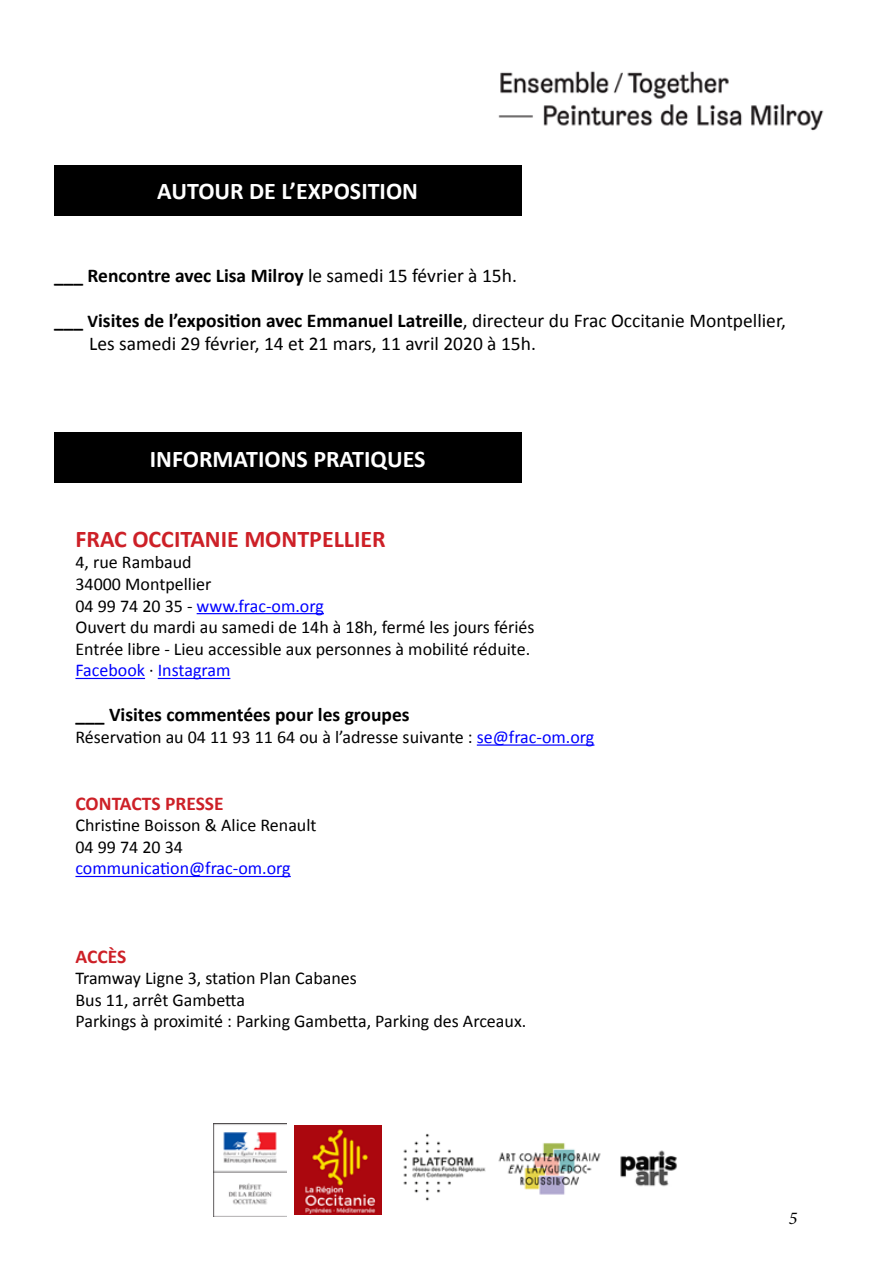
<style>
.page{position:relative;width:893px;height:1263px;background:#fff}
.page>*{position:absolute;margin:0;border:0;box-sizing:border-box;transform-origin:0 0}
.t1{font:700 24px "Calibri";color:#fff}
.t2{font:700 24px "Calibri";color:#cd2027}
.t3{font:19.5px/23.4px "Calibri";color:#000}
.t4{font:700 19.5px "Calibri";color:#000}
.t5{font:700 19.5px "Calibri";color:#cd2027}
.t6{font:18px/21.6px "Calibri";color:#000}
.t7{font:18px "Calibri";color:#00f}
.t8{font:italic 18px "Minion Pro";color:#000}
.s1{font-weight:400}
.s2{font-weight:700}
.s3{font-weight:700;font-size:18px}
.s4{color:#00f}
</style>
<div class="page">
<hr style="left:197px;top:613px;width:127px;height:1px;background:#00f">
<hr style="left:75px;top:678px;width:70px;height:1px;background:#00f">
<hr style="left:158px;top:678px;width:72px;height:1px;background:#00f">
<hr style="left:477px;top:744px;width:117px;height:2px;background:#00f">
<hr style="left:75px;top:876px;width:216px;height:1px;background:#00f">
<div style="left:54px;top:432px;width:467px;height:51px;background:#000"></div>
<img style="left:213px;top:1123px;width:73px;height:93px">
<img style="left:403px;top:1133px;width:83px;height:68px">
<img style="left:620px;top:1150px;width:57px;height:37px">
<img style="left:295px;top:1125px;width:87px;height:89px">
<img style="left:498px;top:1143px;width:103px;height:52px">
<div style="left:54px;top:165px;width:467px;height:50px;background:#000"></div>
<img style="left:498px;top:71px;width:326px;height:60px">
<h1 class="t1" style="left:157px;top:176px;width:262px">AUTOUR DE L’EXPOSITION</h1>
<p class="t4" style="left:54px;top:263px;width:464px">___ Rencontre avec Lisa Milroy <span class="s1">le samedi 15 février à 15h.</span></p>
<p class="t3" style="left:89px;top:309px;width:698px;text-indent:-35px"><span class="s2">___</span> <span class="s3">V</span><span class="s2">isites de l’exposition avec Emmanuel Latreille</span>, directeur du Frac Occitanie Montpellier,<br>Les samedi 29 février, 14 et 21 mars, 11 avril 2020 à 15h.</p>
<h1 class="t1" style="left:150px;top:443px;width:277px">INFORMATIONS PRATIQUES</h1>
<h1 class="t2" style="left:75px;top:523px;width:312px">FRAC OCCITANIE MONTPELLIER</h1>
<p class="t6" style="left:75px;top:552px;width:460px">4, rue Rambaud<br>34000 Montpellier<br>04 99 74 20 35 - <span class="s4">www.frac-om.org<br></span>Ouvert du mardi au samedi de 14h à 18h, fermé les jours fériés Entrée libre - Lieu accessible aux personnes à mobilité réduite.<br><span class="s4">Facebook</span> · <span class="s4">Instagram</span></p>
<p class="t4" style="left:75px;top:702px;width:336px">___ Visites commentées pour les groupes</p>
<p class="t6" style="left:75px;top:726px;width:520px">Réservation au 04 11 93 11 64 ou à l’adresse suivante : <span class="s4">se@frac-om.org</span></p>
<p class="t5" style="left:75px;top:791px;width:150px">CONTACTS PRESSE</p>
<p class="t6" style="left:75px;top:814px;width:243px">Christine Boisson &amp; Alice Renault<br>04 99 74 20 34</p>
<p class="t7" style="left:75px;top:857px;width:217px">communication@frac-om.org</p>
<p class="t5" style="left:75px;top:944px;width:52px">ACCÈS</p>
<p class="t6" style="left:75px;top:967px;width:452px">Tramway Ligne 3, station Plan Cabanes<br>Bus 11, arrêt Gambetta<br>Parkings à proximité : Parking Gambetta, Parking des Arceaux.</p>
<p class="t8" style="left:789px;top:1206px;width:10px">5</p>
</div>
